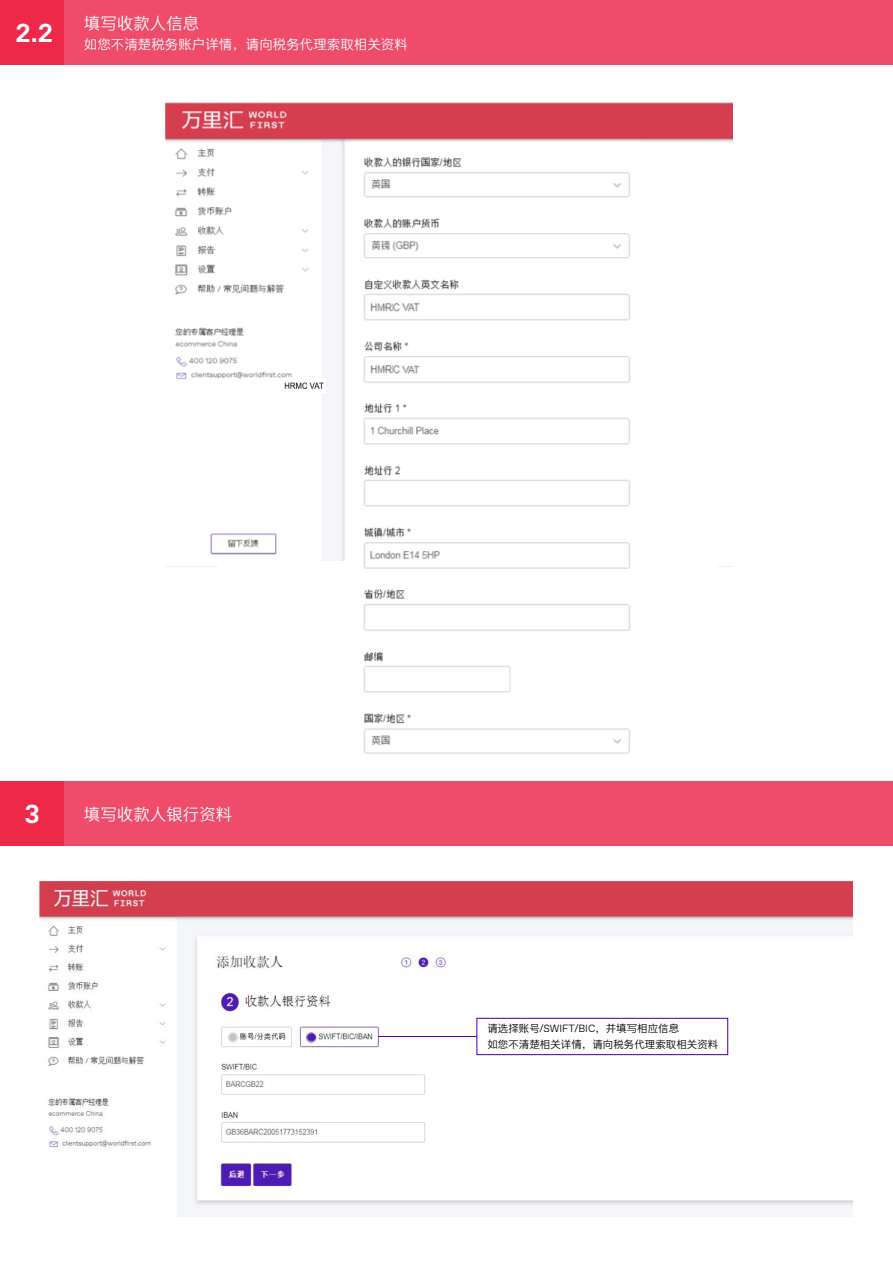
<style>
.page{position:relative;width:893px;height:1263px;background:#fff}
.page>*{position:absolute;margin:0;border:0;box-sizing:border-box;transform-origin:0 0}
.t1{font:700 25.95px "Favorit Worldfirst";color:#fff}
.t2{font:16.5px "M Ying Hei PRC W4";color:#fff}
.t3{font:13.5px "M Ying Hei PRC W4";color:#fff}
.t4{font:10.5px/15.6px "M Ying Hei PRC W4";color:#000}
.s1{font-family:"Favorit Worldfirst";font-weight:300}
</style>
<div class="page">
<img style="left:39px;top:881px;width:814px;height:336px">
<img style="left:165px;top:102px;width:568px;height:652px">
<div style="left:637px;top:562px;width:81px;height:201px;background:#fff"></div>
<div style="left:218px;top:562px;width:139px;height:201px;background:#fff"></div>
<div style="left:0;top:781px;width:65px;height:64px;background:#ee2848"></div>
<div style="left:65px;top:781px;width:828px;height:64px;background:#ef4c6b"></div>
<div style="left:0;top:0;width:65px;height:65px;background:#ee2848"></div>
<div style="left:65px;top:0;width:828px;height:65px;background:#ef4c6b"></div>
<img style="left:211px;top:986px;width:230px;height:167px">
<hr style="left:378px;top:1036px;width:99px;height:1px;background:#5601bb">
<div style="left:476px;top:1018px;width:252px;height:37px;border:1px solid #5601bb"></div>
<div style="left:418px;top:301px;width:10px;height:14px;background:#fff"></div>
<img style="left:282px;top:379px;width:43px;height:13px">
<img style="left:370px;top:300px;width:50px;height:14px">
<div style="left:370px;top:302px;width:31px;height:10px;background:#fff"></div>
<svg style="left:370px;top:303px;width:30px;height:9px"></svg>
<div style="left:418px;top:363px;width:10px;height:14px;background:#fff"></div>
<img style="left:370px;top:362px;width:50px;height:14px">
<div style="left:370px;top:364px;width:31px;height:10px;background:#fff"></div>
<svg style="left:370px;top:365px;width:31px;height:10px"></svg>
<h2 class="t2" style="left:84px;top:13px;width:117px">填写收款人信息</h2>
<p class="t3" style="left:15px;top:36px;width:394px"><sup>2.2</sup> 如您不清楚税务账户详情，请向税务代理索取相关资料</p>
<h1 class="t1" style="left:24px;top:797px;width:17px">3</h1>
<h2 class="t2" style="left:84px;top:804px;width:150px">填写收款人银行资料</h2>
<p class="t4" style="left:487px;top:1021px;width:232px">请选择账号/<span class="s1">SWIFT</span>/<span class="s1">BIC</span>，并填写相应信息<br>如您不清楚相关详情，请向税务代理索取相关资料</p>
</div>
